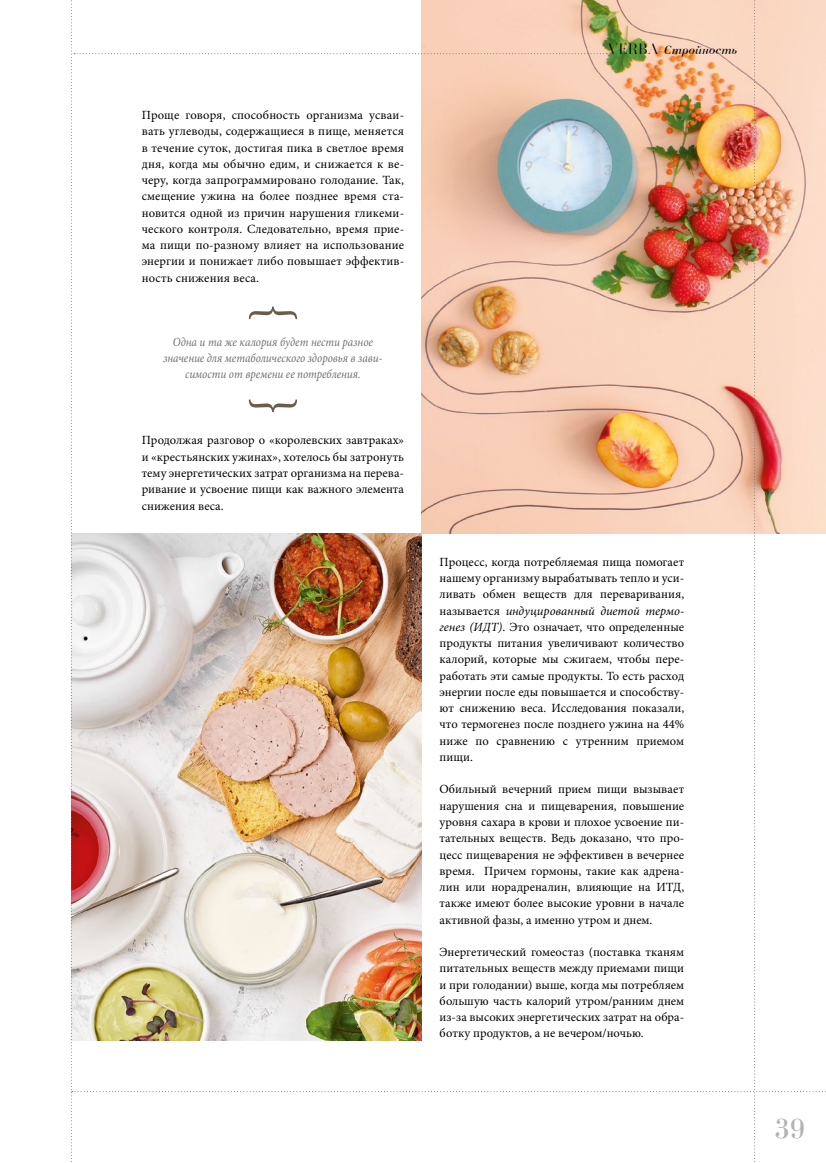
<style>
.page{position:relative;width:826px;height:1163px;background:#fff}
.page>*{position:absolute;margin:0;border:0;box-sizing:border-box;transform-origin:0 0}
.t1{font:28.75px "Bodoni";color:#b3b2b2}
.t2{font:12.5px/16.2px "Minion Pro";color:#000;text-align:justify}
.t3{font:italic 12.5px/16.2px "Minion Pro";color:#706f6f;text-align:center;scale:.89 1}
.t4{font:italic 12.5px "Bodoni";letter-spacing:.015em;color:#000}
.s1{font-family:"Narziss Pro Cyrillic";font-style:normal;font-size:15px}
.s2{font-style:italic}
</style>
<div class="page">
<img style="left:71px;top:0;width:755px;height:1162px">
<p class="t2" style="left:142px;top:107px;width:264px">Проще говоря, способность организма усваи&shy;вать углеводы, содержащиеся в пище, меняется в течение суток, достигая пика в светлое время дня, когда мы обычно едим, и снижается к ве&shy;черу, когда запрограммировано голодание. Так, смещение ужина на более позднее время ста&shy;новится одной из причин нарушения гликеми&shy;ческого контроля. Следовательно, время прие&shy;ма пищи по-разному влияет на использование энергии и понижает либо повышает эффектив&shy;ность снижения веса.</p>
<p class="t3" style="left:163px;top:334px;width:247px">Одна и та же калория будет нести разное значение для метаболического здоровья в зави&shy;симости от времени ее потребления.</p>
<p class="t2" style="left:142px;top:432px;width:264px">Продолжая разговор о «королевских завтраках» и «крестьянских ужинах», хотелось бы затронуть тему энергетических затрат организма на перева&shy;ривание и усвоение пищи как важного элемента снижения веса.</p>
<p class="t4" style="left:608px;top:43px;width:131px"><span class="s1">VERBA</span> Стройность</p>
<p class="t2" style="left:439px;top:553px;width:246px">Процесс, когда потребляемая пища помогает нашему организму вырабатывать тепло и уси&shy;ливать обмен веществ для переваривания, называется <span class="s2">индуцированный диетой термо&shy;генез (ИДТ)</span>. Это означает, что определенные продукты питания увеличивают количество калорий, которые мы сжигаем, чтобы пере&shy;работать эти самые продукты. То есть расход энергии после еды повышается и способству&shy;ют снижению веса. Исследования показали, что термогенез после позднего ужина на 44% ниже по сравнению с утренним приемом пищи.</p>
<p class="t2" style="left:439px;top:781px;width:246px">Обильный вечерний прием пищи вызывает нарушения сна и пищеварения, повышение уровня сахара в крови и плохое усвоение пи&shy;тательных веществ. Ведь доказано, что про&shy;цесс пищеварения не эффективен в вечернее время. Причем гормоны, такие как адрена&shy;лин или норадреналин, влияющие на ИТД, также имеют более высокие уровни в начале активной фазы, а именно утром и днем.</p>
<p class="t2" style="left:439px;top:943px;width:246px">Энергетический гомеостаз (поставка тканям питательных веществ между приемами пищи и при голодании) выше, когда мы потребляем большую часть калорий утром/ранним днем из-за высоких энергетических затрат на обра&shy;ботку продуктов, а не вечером/ночью.</p>
<h1 class="t1" style="left:774px;top:1113px;width:32px">39</h1>
</div>
